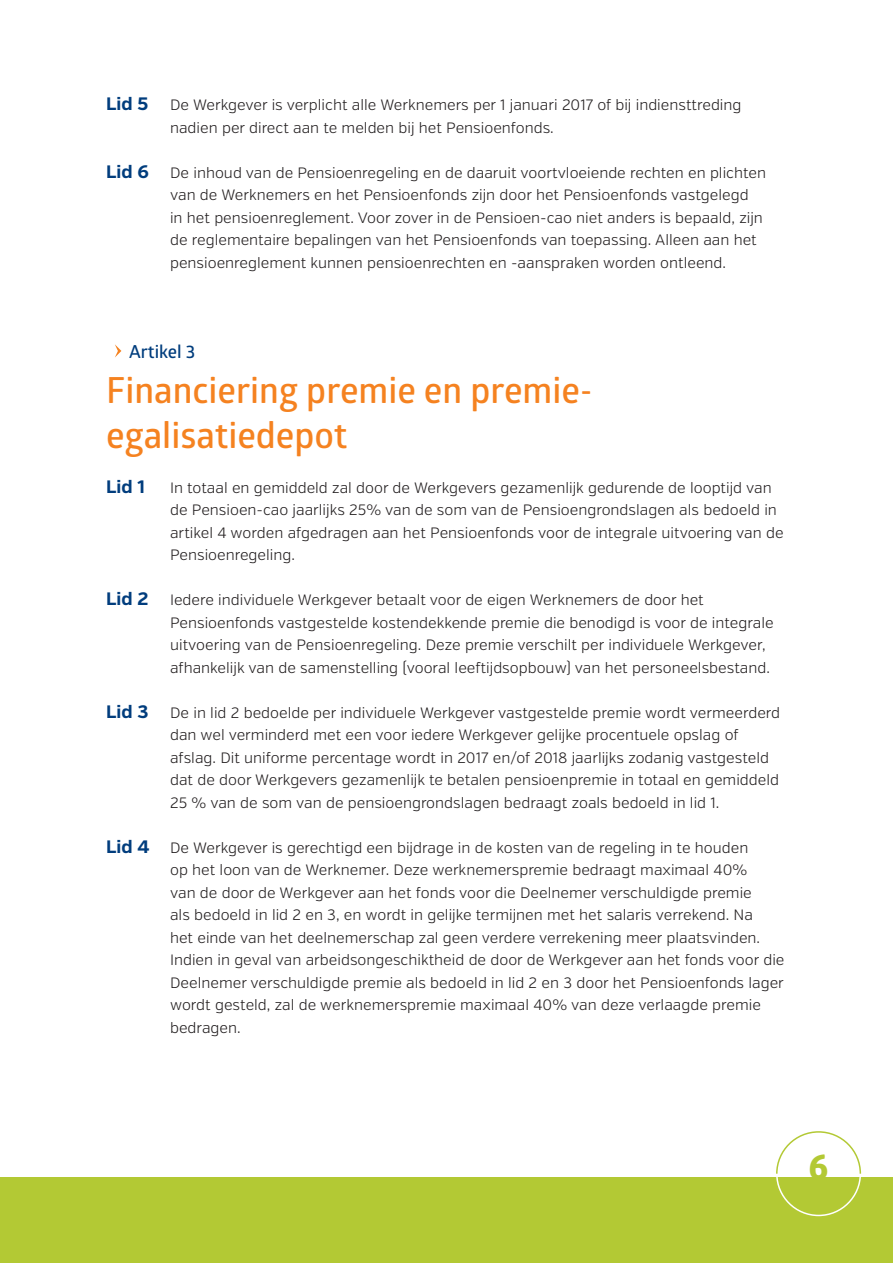
<style>
.page{position:relative;width:893px;height:1263px;background:#fff}
.page>*{position:absolute;margin:0;border:0;box-sizing:border-box;transform-origin:0 0}
.Article_Title{font:600 36px/45px "Glober";color:#f58220}
.t1{font:700 36px "Globerx";color:#b3c934}
.Article_Title_PRE{font:600 18px "Glober";color:#013d7d}
.BodyText_Lid{font:700 18px "Verb";color:#013d7d}
.BodyText_Lid-2{font:300 15px/22.5px "Verb";color:#231f20}
.s1{font-weight:700;font-size:18px;color:#013d7d}
</style>
<div class="page">
<div style="left:0;top:1178px;width:893px;height:85px;background:#b3c934"></div>
<svg style="left:776px;top:1131px;width:86px;height:43px"></svg>
<svg style="left:115px;top:344px;width:6px;height:14px"></svg>
<p class="BodyText_Lid-2" style="left:170px;top:94px;width:573px;text-indent:-64px"><span class="s1">Lid 5</span> De Werkgever is verplicht alle Werknemers per 1 januari 2017 of bij indiensttreding nadien per direct aan te melden bij het Pensioenfonds.</p>
<p class="BodyText_Lid-2" style="left:170px;top:161px;width:597px;text-indent:-64px"><span class="s1">Lid 6</span> De inhoud van de Pensioenregeling en de daaruit voortvloeiende rechten en plichten van de Werknemers en het Pensioenfonds zijn door het Pensioenfonds vastgelegd<br>in het pensioenreglement. Voor zover in de Pensioen-cao niet anders is bepaald, zijn de reglementaire bepalingen van het Pensioenfonds van toepassing. Alleen aan het pensioenreglement kunnen pensioenrechten en -aanspraken worden ontleend.</p>
<p class="Article_Title_PRE" style="left:129px;top:339px;width:68px">Artikel 3</p>
<p class="Article_Title" style="left:106px;top:366px;width:488px">Financiering premie en premie&shy;egalisatiedepot</p>
<p class="BodyText_Lid" style="left:106px;top:475px;width:40px">Lid 1</p>
<p class="BodyText_Lid-2" style="left:170px;top:476px;width:615px">In totaal en gemiddeld zal door de Werkgevers gezamenlijk gedurende de looptijd van de Pensioen-cao jaarlijks 25% van de som van de Pensioengrondslagen als bedoeld in artikel 4 worden afgedragen aan het Pensioenfonds voor de integrale uitvoering van de Pensioenregeling.</p>
<p class="BodyText_Lid-2" style="left:170px;top:589px;width:605px;text-indent:-64px"><span class="s1">Lid 2</span> Iedere individuele Werkgever betaalt voor de eigen Werknemers de door het Pensioenfonds vastgestelde kostendekkende premie die benodigd is voor de integrale uitvoering van de Pensioenregeling. Deze premie verschilt per individuele Werkgever, afhankelijk van de samenstelling (vooral leeftijdsopbouw) van het personeelsbestand.</p>
<p class="BodyText_Lid-2" style="left:170px;top:701px;width:612px;text-indent:-64px"><span class="s1">Lid 3</span> De in lid 2 bedoelde per individuele Werkgever vastgestelde premie wordt vermeerderd dan wel verminderd met een voor iedere Werkgever gelijke procentuele opslag of afslag. Dit uniforme percentage wordt in 2017 en/of 2018 jaarlijks zodanig vastgesteld dat de door Werkgevers gezamenlijk te betalen pensioenpremie in totaal en gemiddeld 25 % van de som van de pensioengrondslagen bedraagt zoals bedoeld in lid 1.</p>
<p class="BodyText_Lid-2" style="left:170px;top:836px;width:616px;text-indent:-64px"><span class="s1">Lid 4</span> De Werkgever is gerechtigd een bijdrage in de kosten van de regeling in te houden<br>op het loon van de Werknemer. Deze werknemerspremie bedraagt maximaal 40%<br>van de door de Werkgever aan het fonds voor die Deelnemer verschuldigde premie<br>als bedoeld in lid 2 en 3, en wordt in gelijke termijnen met het salaris verrekend. Na<br>het einde van het deelnemerschap zal geen verdere verrekening meer plaatsvinden.<br>Indien in geval van arbeidsongeschiktheid de door de Werkgever aan het fonds voor die Deelnemer verschuldigde premie als bedoeld in lid 2 en 3 door het Pensioenfonds lager wordt gesteld, zal de werknemerspremie maximaal 40% van deze verlaagde premie bedragen.</p>
<h1 class="t1" style="left:809px;top:1140px;width:21px">6</h1>
</div>
